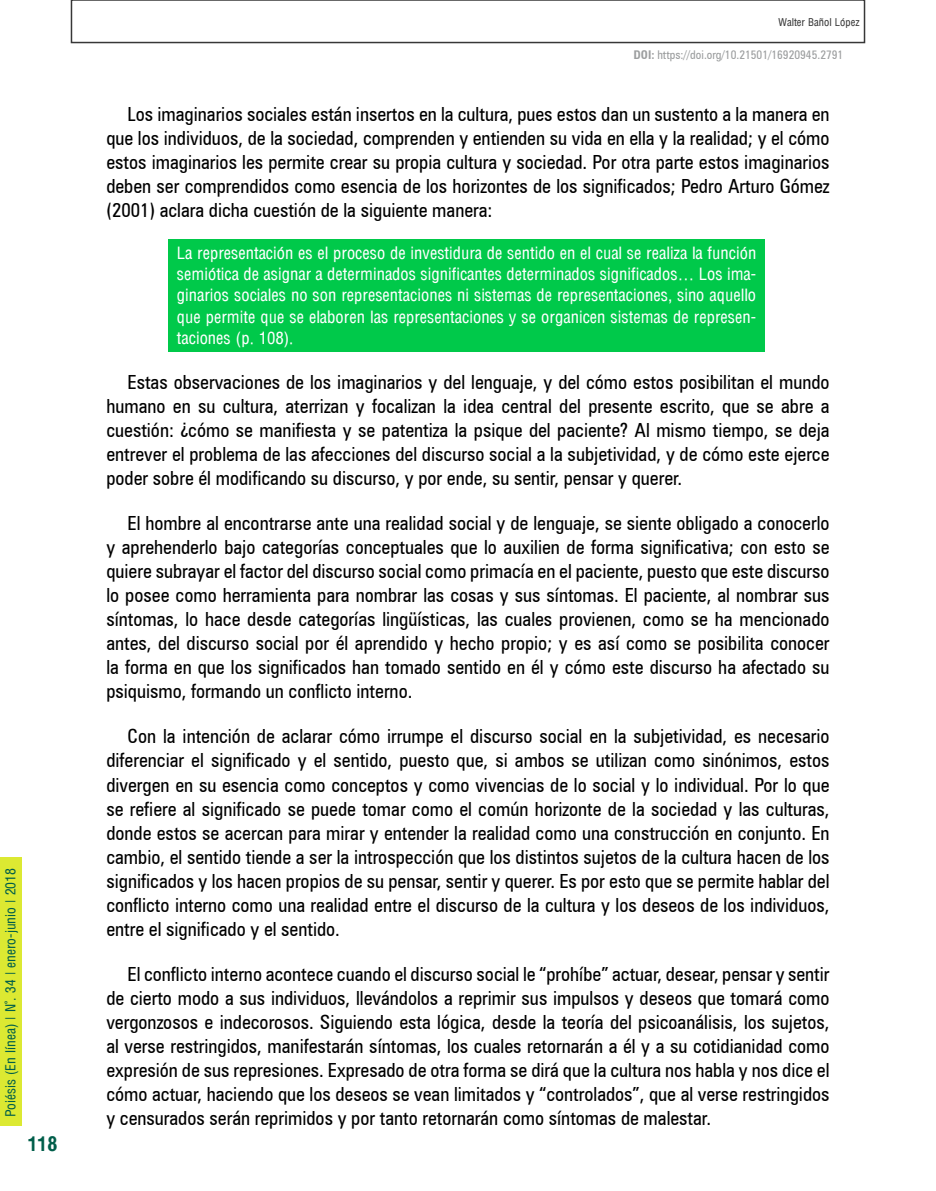
<style>
.page{position:relative;width:936px;height:1191px;background:#fff}
.page>*{position:absolute;margin:0;border:0;box-sizing:border-box;transform-origin:0 0}
.t1{font:condensed 19.5px/24px "Zurich BT";color:#000;text-align:justify}
.t2{font:700 condensed 19.5px "Arena";color:#005e4a}
.t3{font:16.5px/21px "Arena Condensed";color:#fff;text-align:justify}
.t4{font:13.5px "Arena Condensed";color:#005e4a}
.t5{font:condensed 12px "Zurich BT";color:#9c9e9f}
.t6{font:10.5px "Arena Condensed";color:#373737}
.s1{font-weight:700}
</style>
<div class="page">
<div style="left:0;top:857px;width:21px;height:269px;background:#dce932"></div>
<div style="left:71px;top:0;width:794px;height:43px;border:2px solid #373737"></div>
<div style="left:168px;top:240px;width:596px;height:112px;background:#00c94a"></div>
<p class="t4" style="left:3px;top:1117px;width:251px;rotate:-90deg">Poiésis (En línea) | N°. 34 | enero-junio | 2018</p>
<p class="t2" style="left:28px;top:1132px;width:31px">118</p>
<p class="t6" style="left:778px;top:16px;width:83px">Walter Bañol López</p>
<p class="t5" style="left:633px;top:47px;width:211px"><span class="s1">DOI:</span> https://doi.org/10.21501/16920945.2791</p>
<p class="t1" style="left:106px;top:102px;width:724px;text-indent:21px">Los imaginarios sociales están insertos en la cultura, pues estos dan un sustento a la manera en que los individuos, de la sociedad, comprenden y entienden su vida en ella y la realidad; y el cómo estos imaginarios les permite crear su propia cultura y sociedad. Por otra parte estos imaginarios deben ser comprendidos como esencia de los horizontes de los significados; Pedro Arturo Gómez (2001) aclara dicha cuestión de la siguiente manera:</p>
<p class="t3" style="left:177px;top:243px;width:581px">La representación es el proceso de investidura de sentido en el cual se realiza la función semiótica de asignar a determinados significantes determinados significados… Los ima&shy;ginarios sociales no son representaciones ni sistemas de representaciones, sino aquello que permite que se elaboren las representaciones y se organicen sistemas de represen&shy;taciones (p. 108).</p>
<p class="t1" style="left:106px;top:370px;width:724px;text-indent:21px">Estas observaciones de los imaginarios y del lenguaje, y del cómo estos posibilitan el mundo humano en su cultura, aterrizan y focalizan la idea central del presente escrito, que se abre a cuestión: ¿cómo se manifiesta y se patentiza la psique del paciente? Al mismo tiempo, se deja entrever el problema de las afecciones del discurso social a la subjetividad, y de cómo este ejerce poder sobre él modificando su discurso, y por ende, su sentir, pensar y querer.</p>
<p class="t1" style="left:106px;top:511px;width:724px;text-indent:21px">El hombre al encontrarse ante una realidad social y de lenguaje, se siente obligado a conocerlo y aprehenderlo bajo categorías conceptuales que lo auxilien de forma significativa; con esto se quiere subrayar el factor del discurso social como primacía en el paciente, puesto que este discurso lo posee como herramienta para nombrar las cosas y sus síntomas. El paciente, al nombrar sus síntomas, lo hace desde categorías lingüísticas, las cuales provienen, como se ha mencionado antes, del discurso social por él aprendido y hecho propio; y es así como se posibilita conocer la forma en que los significados han tomado sentido en él y cómo este discurso ha afectado su psiquismo, formando un conflicto interno.</p>
<p class="t1" style="left:106px;top:724px;width:724px;text-indent:21px">Con la intención de aclarar cómo irrumpe el discurso social en la subjetividad, es necesario diferenciar el significado y el sentido, puesto que, si ambos se utilizan como sinónimos, estos divergen en su esencia como conceptos y como vivencias de lo social y lo individual. Por lo que se refiere al significado se puede tomar como el común horizonte de la sociedad y las culturas, donde estos se acercan para mirar y entender la realidad como una construcción en conjunto. En cambio, el sentido tiende a ser la introspección que los distintos sujetos de la cultura hacen de los significados y los hacen propios de su pensar, sentir y querer. Es por esto que se permite hablar del conflicto interno como una realidad entre el discurso de la cultura y los deseos de los individuos, entre el significado y el sentido.</p>
<p class="t1" style="left:106px;top:961px;width:724px;text-indent:21px">El conflicto interno acontece cuando el discurso social le “prohíbe” actuar, desear, pensar y sentir de cierto modo a sus individuos, llevándolos a reprimir sus impulsos y deseos que tomará como vergonzosos e indecorosos. Siguiendo esta lógica, desde la teoría del psicoanálisis, los sujetos, al verse restringidos, manifestarán síntomas, los cuales retornarán a él y a su cotidianidad como expresión de sus represiones. Expresado de otra forma se dirá que la cultura nos habla y nos dice el cómo actuar, haciendo que los deseos se vean limitados y “controlados”, que al verse restringidos y censurados serán reprimidos y por tanto retornarán como síntomas de malestar.</p>
</div>
